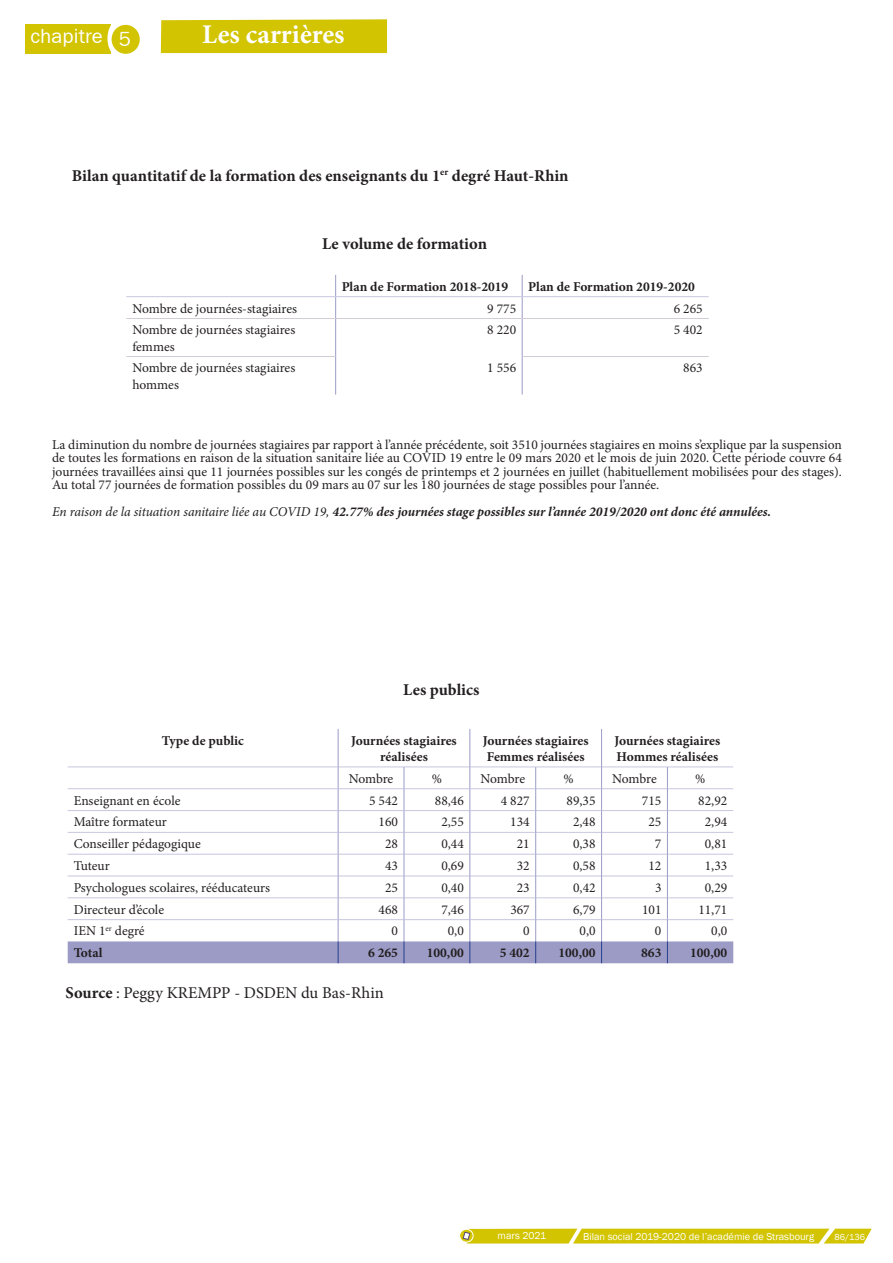
<style>
.page{position:relative;width:893px;height:1263px;background:#fff}
.page>*{position:absolute;margin:0;border:0;box-sizing:border-box;transform-origin:0 0}
.t1{font:700 27px "Minion Pro";color:#fff}
.t2{font:21px "Franklin Gothic";color:#fff}
.t3{font:700 16.5px "Minion Pro";color:#231f20}
.t4{font:16.5px "Minion Pro";color:#231f20}
.t5{font:13.5px/13.5px "Minion Pro";color:#231f20}
.t6{font:700 13.5px/16.2px "Minion Pro";color:#231f20}
.t7{font:italic 700 13.5px "Minion Pro";color:#231f20}
.t8{font:10.35px "Franklin Gothic";color:#fff}
.t9{font:9px "Franklin Gothic";color:#fff}
.s1{font-weight:400}
.s2{font-weight:700}
</style>
<div class="page">
<svg style="left:335px;top:275px;width:1px;height:43px"></svg>
<svg style="left:522px;top:275px;width:1px;height:43px"></svg>
<hr style="left:335px;top:319px;width:1px;height:37px;background:#9b9bc6">
<hr style="left:522px;top:319px;width:1px;height:37px;background:#9b9bc6">
<hr style="left:335px;top:356px;width:1px;height:38px;background:#9b9bc6">
<hr style="left:522px;top:356px;width:1px;height:38px;background:#9b9bc6">
<hr style="left:126px;top:296px;width:210px;height:1px;background:#c7c7e0">
<hr style="left:336px;top:296px;width:186px;height:1px;background:#c7c7e0">
<hr style="left:522px;top:296px;width:187px;height:1px;background:#c7c7e0">
<hr style="left:126px;top:318px;width:210px;height:1px;background:#d2ccd7">
<hr style="left:336px;top:318px;width:186px;height:1px;background:#d2ccd7">
<hr style="left:522px;top:318px;width:187px;height:1px;background:#d2ccd7">
<hr style="left:126px;top:356px;width:209px;height:1px;background:#d2ccd7">
<hr style="left:523px;top:356px;width:186px;height:1px;background:#d2ccd7">
<hr style="left:338px;top:729px;width:1px;height:38px;background:#9b9bc6">
<hr style="left:469px;top:729px;width:1px;height:38px;background:#9b9bc6">
<hr style="left:601px;top:729px;width:1px;height:38px;background:#9b9bc6">
<svg style="left:68px;top:767px;width:665px;height:196px"></svg>
<svg style="left:460px;top:1229px;width:13px;height:13px"></svg>
<div style="left:459px;top:1229px;width:14px;height:13px;border:1px solid #fff;border-radius:50%"></div>
<div style="left:463px;top:1229px;width:409px;height:14px;background:#d2c401"></div>
<div style="left:161px;top:19px;width:226px;height:34px;background:#d2c401"></div>
<div style="left:25px;top:25px;width:86px;height:29px;background:#d2c401"></div>
<svg style="left:107px;top:23px;width:13px;height:30px"></svg>
<div style="left:112px;top:25px;width:28px;height:29px;background:#d2c401;border-radius:50%"></div>
<h2 class="t2" style="left:31px;top:25px;width:102px">chapitre 5</h2>
<h1 class="t1" style="left:202px;top:16px;width:144px">Les carrières</h1>
<p class="t3" style="left:72px;top:164px;width:498px">Bilan quantitatif de la formation des enseignants du 1<sup>er</sup> degré Haut-Rhin</p>
<p class="t3" style="left:322px;top:232px;width:166px">Le volume de formation</p>
<p class="t6" style="left:342px;top:278px;width:168px">Plan de Formation 2018-2019</p>
<p class="t6" style="left:528px;top:278px;width:168px">Plan de Formation 2019-2020</p>
<p class="t5" style="left:132px;top:301px;width:166px">Nombre de journées-stagiaires</p>
<p class="t5" style="left:487px;top:301px;width:30px">9 775</p>
<p class="t5" style="left:674px;top:301px;width:30px">6 265</p>
<p class="t5" style="left:132px;top:322px;width:164px;line-height:16.2px">Nombre de journées stagiaires femmes</p>
<p class="t5" style="left:487px;top:323px;width:30px">8 220</p>
<p class="t5" style="left:674px;top:323px;width:30px">5 402</p>
<p class="t5" style="left:132px;top:360px;width:164px;line-height:16.2px">Nombre de journées stagiaires hommes</p>
<p class="t5" style="left:487px;top:361px;width:30px">1 556</p>
<p class="t5" style="left:683px;top:361px;width:21px">863</p>
<p class="t5" style="left:52px;top:438px;width:791px;text-align:justify">La diminution du nombre de journées stagiaires par rapport à l’année précédente, soit 3510 journées stagiaires en moins s’explique par la suspension de toutes les formations en raison de la situation sanitaire liée au COVID 19 entre le 09 mars 2020 et le mois de juin 2020. Cette période couvre 64 journées travaillées ainsi que 11 journées possibles sur les congés de printemps et 2 journées en juillet (habituellement mobilisées pour des stages).<br>Au total 77 journées de formation possibles du 09 mars au 07 sur les 180 journées de stage possibles pour l’année.</p>
<p class="t7" style="left:52px;top:502px;width:720px"><span class="s1">En raison de la situation sanitaire liée au COVID 19,</span> 42.77% des journées stage possibles sur l’année 2019/2020 ont donc été annulées.</p>
<p class="t3" style="left:403px;top:678px;width:78px">Les publics</p>
<p class="t6" style="left:162px;top:732px;width:84px">Type de public</p>
<p class="t6" style="left:351px;top:732px;width:107px;text-align:center">Journées stagiaires réalisées</p>
<p class="t6" style="left:483px;top:732px;width:107px">Journées stagiaires<br>Femmes réalisées</p>
<p class="t6" style="left:615px;top:732px;width:107px">Journées stagiaires<br>Hommes réalisées</p>
<p class="t5" style="left:349px;top:772px;width:46px">Nombre</p>
<p class="t5" style="left:432px;top:772px;width:12px">%</p>
<p class="t5" style="left:480px;top:772px;width:46px">Nombre</p>
<p class="t5" style="left:563px;top:772px;width:12px">%</p>
<p class="t5" style="left:612px;top:772px;width:46px">Nombre</p>
<p class="t5" style="left:695px;top:772px;width:12px">%</p>
<p class="t5" style="left:74px;top:793px;width:108px">Enseignant en école</p>
<p class="t5" style="left:369px;top:793px;width:30px">5 542</p>
<p class="t5" style="left:435px;top:793px;width:30px">88,46</p>
<p class="t5" style="left:501px;top:793px;width:30px">4 827</p>
<p class="t5" style="left:567px;top:793px;width:30px">89,35</p>
<p class="t5" style="left:642px;top:793px;width:21px">715</p>
<p class="t5" style="left:698px;top:793px;width:30px">82,92</p>
<p class="t5" style="left:74px;top:815px;width:95px">Maître formateur</p>
<p class="t5" style="left:379px;top:815px;width:21px">160</p>
<p class="t5" style="left:441px;top:815px;width:24px">2,55</p>
<p class="t5" style="left:510px;top:815px;width:21px">134</p>
<p class="t5" style="left:573px;top:815px;width:24px">2,48</p>
<p class="t5" style="left:648px;top:815px;width:14px">25</p>
<p class="t5" style="left:705px;top:815px;width:24px">2,94</p>
<p class="t5" style="left:74px;top:837px;width:129px">Conseiller pédagogique</p>
<p class="t5" style="left:385px;top:837px;width:14px">28</p>
<p class="t5" style="left:441px;top:837px;width:24px">0,44</p>
<p class="t5" style="left:517px;top:837px;width:14px">21</p>
<p class="t5" style="left:573px;top:837px;width:24px">0,38</p>
<p class="t5" style="left:655px;top:837px;width:8px">7</p>
<p class="t5" style="left:705px;top:837px;width:24px">0,81</p>
<p class="t5" style="left:74px;top:859px;width:37px">Tuteur</p>
<p class="t5" style="left:385px;top:859px;width:14px">43</p>
<p class="t5" style="left:441px;top:859px;width:24px">0,69</p>
<p class="t5" style="left:517px;top:859px;width:14px">32</p>
<p class="t5" style="left:573px;top:859px;width:24px">0,58</p>
<p class="t5" style="left:648px;top:859px;width:14px">12</p>
<p class="t5" style="left:705px;top:859px;width:24px">1,33</p>
<p class="t5" style="left:74px;top:881px;width:198px">Psychologues scolaires, rééducateurs</p>
<p class="t5" style="left:385px;top:881px;width:14px">25</p>
<p class="t5" style="left:441px;top:881px;width:24px">0,40</p>
<p class="t5" style="left:517px;top:881px;width:14px">23</p>
<p class="t5" style="left:573px;top:881px;width:24px">0,42</p>
<p class="t5" style="left:655px;top:881px;width:8px">3</p>
<p class="t5" style="left:705px;top:881px;width:24px">0,29</p>
<p class="t5" style="left:74px;top:903px;width:92px">Directeur d’école</p>
<p class="t5" style="left:379px;top:903px;width:21px">468</p>
<p class="t5" style="left:441px;top:903px;width:24px">7,46</p>
<p class="t5" style="left:510px;top:903px;width:21px">367</p>
<p class="t5" style="left:573px;top:903px;width:24px">6,79</p>
<p class="t5" style="left:642px;top:903px;width:21px">101</p>
<p class="t5" style="left:698px;top:903px;width:30px">11,71</p>
<p class="t5" style="left:74px;top:924px;width:72px">IEN 1<sup>er</sup> degré</p>
<p class="t5" style="left:391px;top:924px;width:8px">0</p>
<p class="t5" style="left:448px;top:924px;width:18px">0,0</p>
<p class="t5" style="left:523px;top:924px;width:8px">0</p>
<p class="t5" style="left:579px;top:924px;width:18px">0,0</p>
<p class="t5" style="left:655px;top:924px;width:8px">0</p>
<p class="t5" style="left:711px;top:924px;width:18px">0,0</p>
<p class="t6" style="left:74px;top:945px;width:30px">Total</p>
<p class="t6" style="left:368px;top:945px;width:31px">6 265</p>
<p class="t6" style="left:427px;top:945px;width:39px">100,00</p>
<p class="t6" style="left:500px;top:945px;width:31px">5 402</p>
<p class="t6" style="left:558px;top:945px;width:39px">100,00</p>
<p class="t6" style="left:641px;top:945px;width:22px">863</p>
<p class="t6" style="left:690px;top:945px;width:39px">100,00</p>
<p class="t4" style="left:66px;top:981px;width:320px"><span class="s2">Source</span> : Peggy KREMPP - DSDEN du Bas-Rhin</p>
<p class="t8" style="left:498px;top:1229px;width:50px">mars 2021</p>
<p class="t8" style="left:583px;top:1230px;width:233px">Bilan social 2019-2020 de l’académie de Strasbourg</p>
<p class="t9" style="left:834px;top:1232px;width:32px">86/136</p>
</div>
